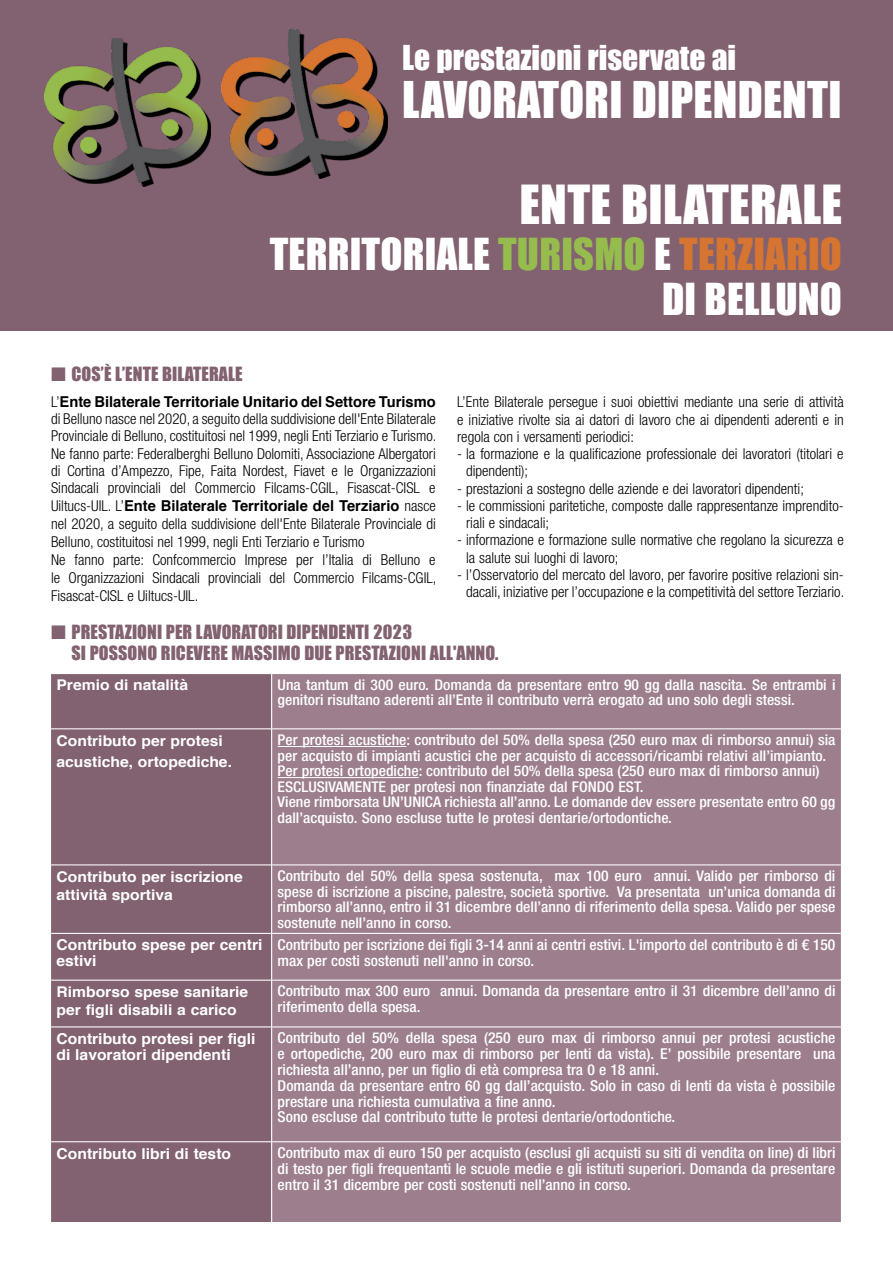
<style>
.page{position:relative;width:893px;height:1263px;background:#fff}
.page>*{position:absolute;margin:0;border:0;box-sizing:border-box;transform-origin:0 0}
.t1{font:49.5px "Impact";letter-spacing:.005em;color:#fff}
.t2{font:46.5px "Impact";letter-spacing:.005em;color:#fff}
.t3{font:40.5px/45.6px "Impact";letter-spacing:.005em;color:#fff;text-align:right}
.t4{font:31.5px "Impact";color:#fff}
.t5{font:18px/21px "Impact";letter-spacing:.005em;color:#826170}
.t6{font:300 condensed 15px/17.2px "Helvetica Neue LT Std";color:#000}
.t7{font:500 condensed 15px/15.8px "Helvetica Neue LT Std";color:#fff;scale:1.04 1}
.t8{font:700 15px "Helvetica";color:#000}
.t9{font:700 15px/15.8px "Helvetica";color:#fff;scale:1.04 1}
.t10{font:500 condensed 14.7px/15.6px "Helvetica Neue LT Std";color:#fff;scale:1.06 1}
.t11{font:700 14.7px/18.5px "Helvetica";color:#fff;scale:1.06 1}
.s1{color:#96bc4e}
.s2{color:#d67531}
.s3{font-family:"Helvetica Neue LT Std";font-weight:300;font-stretch:condensed}
</style>
<div class="page">
<div style="left:0;top:0;width:893px;height:330px;background:#826170"></div>
<div style="left:51px;top:674px;width:220px;height:548px;background:#826170"></div>
<div style="left:272px;top:674px;width:569px;height:548px;background:#9c7e8d"></div>
<hr style="left:51px;top:1026px;width:220px;height:1px;background:#fff">
<hr style="left:272px;top:1026px;width:569px;height:1px;background:#fff">
<hr style="left:51px;top:728px;width:220px;height:1px;background:#fff">
<hr style="left:272px;top:728px;width:569px;height:1px;background:#fff">
<hr style="left:51px;top:864px;width:220px;height:1px;background:#fff">
<hr style="left:272px;top:864px;width:569px;height:1px;background:#fff">
<hr style="left:51px;top:933px;width:220px;height:1px;background:#fff">
<hr style="left:272px;top:933px;width:569px;height:1px;background:#fff">
<hr style="left:51px;top:980px;width:220px;height:1px;background:#fff">
<hr style="left:272px;top:980px;width:569px;height:1px;background:#fff">
<hr style="left:51px;top:1141px;width:220px;height:1px;background:#fff">
<hr style="left:272px;top:1141px;width:569px;height:1px;background:#fff">
<hr style="left:278px;top:746px;width:128px;height:1px;background:#fff">
<hr style="left:278px;top:777px;width:141px;height:1px;background:#fff">
<img style="left:45px;top:37px;width:166px;height:146px">
<img style="left:221px;top:29px;width:167px;height:146px">
<h3 class="t4" style="left:402px;top:33px;width:335px">Le prestazioni riservate ai</h3>
<h2 class="t2" style="left:402px;top:63px;width:441px">LAVORATORI DIPENDENTI</h2>
<h1 class="t1" style="left:519px;top:166px;width:324px">ENTE BILATERALE</h1>
<h3 class="t3" style="left:270px;top:230px;width:574px">TERRITORIALE <span class="s1">TURISMO</span> E <span class="s2">TERZIARIO<br></span>DI BELLUNO</h3>
<p class="t5" style="left:51px;top:363px;width:193px">■ COS’È L’ENTE BILATERALE</p>
<p class="t8" style="left:51px;top:389px;width:386px"><span class="s3">L’</span>Ente Bilaterale Territoriale Unitario del Settore Turismo</p>
<p class="t6" style="left:51px;top:410px;width:387px;text-align:justify">di Belluno nasce nel 2020, a seguito della suddivisione dell'Ente Bilaterale Provinciale di Belluno, costituitosi nel 1999, negli Enti Terziario e Turismo.<br>Ne fanno parte: Federalberghi Belluno Dolomiti, Associazione Albergatori di Cortina d’Ampezzo, Fipe, Faita Nordest, Fiavet e le Organizzazioni Sindacali provinciali del Commercio Filcams-CGIL, Fisascat-CISL e</p>
<p class="t8" style="left:51px;top:494px;width:386px"><span class="s3">Uiltucs-UIL. L’</span>Ente Bilaterale Territoriale del Terziario <span class="s3">nasce</span></p>
<p class="t6" style="left:51px;top:515px;width:387px;line-height:18px">nel 2020, a seguito della suddivisione dell'Ente Bilaterale Provinciale di Belluno, costituitosi nel 1999, negli Enti Terziario e Turismo<br>Ne fanno parte: Confcommercio Imprese per l’Italia di Belluno e le Organizzazioni Sindacali provinciali del Commercio Filcams-CGIL, Fisascat-CISL e Uiltucs-UIL.</p>
<p class="t6" style="left:457px;top:393px;width:388px;text-align:justify">L’Ente Bilaterale persegue i suoi obiettivi mediante una serie di attività e iniziative rivolte sia ai datori di lavoro che ai dipendenti aderenti e in regola con i versamenti periodici:</p>
<p class="t6" style="left:466px;top:445px;width:379px;text-indent:-9px">- la formazione e la qualificazione professionale dei lavoratori (titolari e dipendenti);</p>
<p class="t6" style="left:457px;top:479px;width:348px">- prestazioni a sostegno delle aziende e dei lavoratori dipendenti;</p>
<p class="t6" style="left:466px;top:497px;width:379px;text-indent:-9px">- le commissioni paritetiche, composte dalle rappresentanze imprendito&shy;riali e sindacali;</p>
<p class="t6" style="left:466px;top:531px;width:379px;text-indent:-9px">- informazione e formazione sulle normative che regolano la sicurezza e la salute sui luoghi di lavoro;</p>
<p class="t6" style="left:457px;top:566px;width:389px;text-align:center">- l’Osservatorio del mercato del lavoro, per favorire positive relazioni sin&shy;dacali, iniziative per l’occupazione e la competitività del settore Terziario.</p>
<p class="t5" style="left:72px;top:621px;width:429px;text-indent:-21px">■ PRESTAZIONI PER LAVORATORI DIPENDENTI 2023<br>SI POSSONO RICEVERE MASSIMO DUE PRESTAZIONI ALL'ANNO.</p>
<p class="t11" style="left:57px;top:676px;width:126px">Premio di natalità</p>
<p class="t10" style="left:278px;top:676px;width:528px">Una tantum di 300 euro. Domanda da presentare entro 90 gg dalla nascita. Se entrambi i genitori risultano aderenti all’Ente il contributo verrà erogato ad uno solo degli stessi.</p>
<p class="t11" style="left:57px;top:730px;width:167px;line-height:21.5px">Contributo per protesi acustiche, ortopediche.</p>
<p class="t10" style="left:278px;top:732px;width:528px">Per protesi acustiche: contributo del 50% della spesa (250 euro max di rimborso annui) sia per acquisto di impianti acustici che per acquisto di accessori/ricambi relativi all’impianto.<br>Per protesi ortopediche: contributo del 50% della spesa (250 euro max di rimborso annui)<br>ESCLUSIVAMENTE per protesi non finanziate dal FONDO EST.<br>Viene rimborsata UN’UNICA richiesta all’anno. Le domande dev essere presentate entro 60 gg dall’acquisto. Sono escluse tutte le protesi dentarie/ortodontiche.</p>
<p class="t11" style="left:57px;top:867px;width:177px">Contributo per iscrizione attività sportiva</p>
<p class="t10" style="left:278px;top:868px;width:528px;text-align:justify">Contributo del 50% della spesa sostenuta, max 100 euro annui. Valido per rimborso di spese di iscrizione a piscine, palestre, società sportive. Va presentata un’unica domanda di rimborso all’anno, entro il 31 dicembre dell’anno di riferimento della spesa. Valido per spese sostenute nell’anno in corso.</p>
<p class="t9" style="left:57px;top:937px;width:200px">Contributo spese per centri estivi</p>
<p class="t7" style="left:278px;top:936px;width:538px">Contributo per iscrizione dei figli 3-14 anni ai centri estivi. L'importo del contributo è di € 150 max per costi sostenuti nell'anno in corso.</p>
<p class="t11" style="left:57px;top:983px;width:182px">Rimborso spese sanitarie per figli disabili a carico</p>
<p class="t10" style="left:278px;top:983px;width:528px">Contributo max 300 euro annui. Domanda da presentare entro il 31 dicembre dell’anno di riferimento della spesa.</p>
<p class="t9" style="left:57px;top:1031px;width:193px">Contributo protesi per figli di lavoratori dipendenti</p>
<p class="t7" style="left:278px;top:1030px;width:538px">Contributo del 50% della spesa (250 euro max di rimborso annui per protesi acustiche e ortopediche, 200 euro max di rimborso per lenti da vista). E’ possibile presentare una richiesta all’anno, per un figlio di età compresa tra 0 e 18 anni.<br>Domanda da presentare entro 60 gg dall’acquisto. Solo in caso di lenti da vista è possibile prestare una richiesta cumulativa a fine anno.<br>Sono escluse dal contributo tutte le protesi dentarie/ortodontiche.</p>
<p class="t9" style="left:57px;top:1146px;width:169px">Contributo libri di testo</p>
<p class="t7" style="left:278px;top:1145px;width:538px;text-align:justify">Contributo max di euro 150 per acquisto (esclusi gli acquisti su siti di vendita on line) di libri di testo per figli frequentanti le scuole medie e gli istituti superiori. Domanda da presentare entro il 31 dicembre per costi sostenuti nell’anno in corso.</p>
</div>
